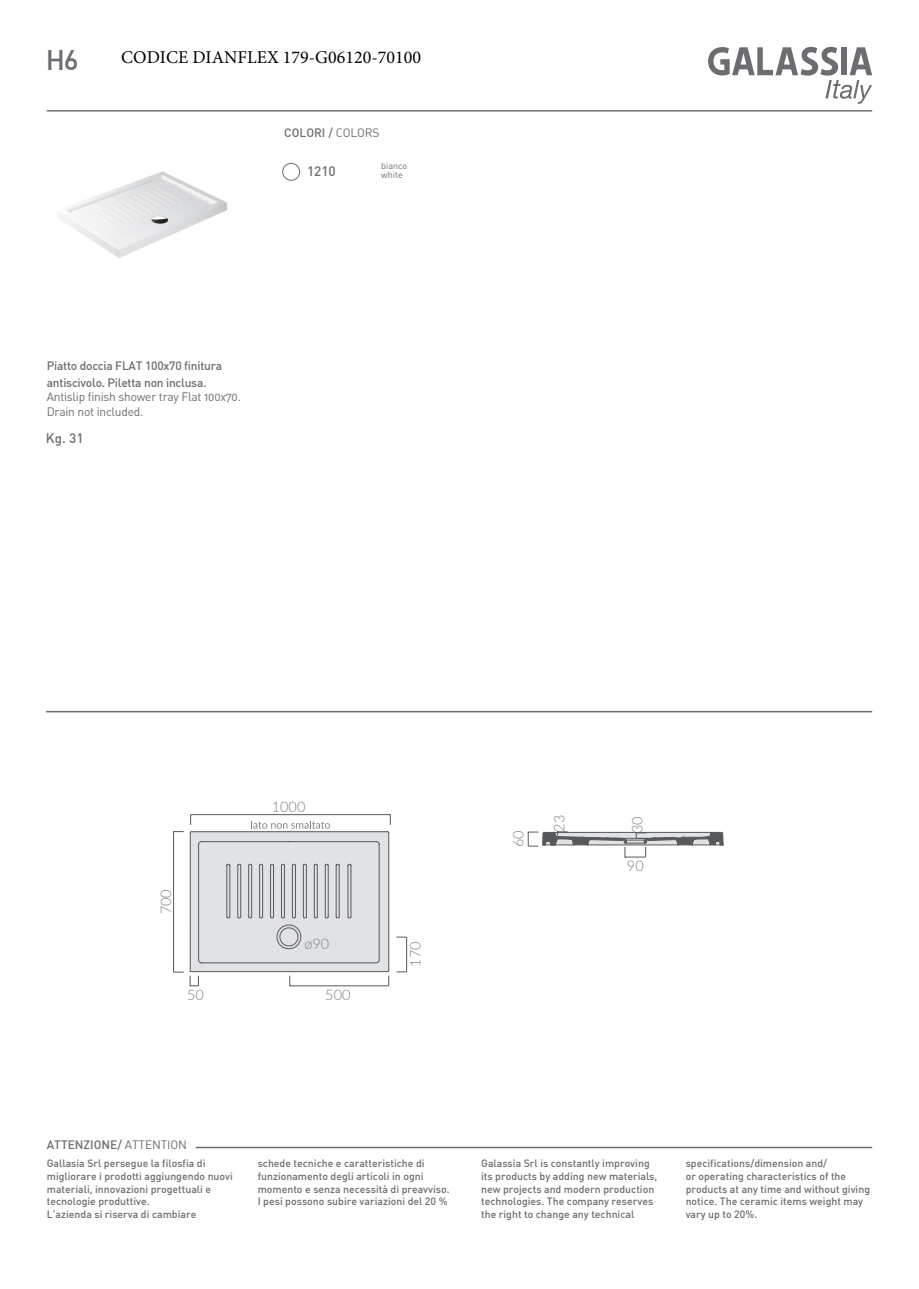
<style>
.page{position:relative;width:919px;height:1289px;background:#fff}
.page>*{position:absolute;margin:0;border:0;box-sizing:border-box;transform-origin:0 0}
.t1{font:500 27.9px "DIN";color:#6c6d70}
.t2{font:18px "Minion Pro";color:#000}
.t3{font:300 14.55px "Lato";color:#808285}
.t4{font:500 13.5px "DIN";color:#6c6d70}
.t5{font:500 12px/16.2px "DIN";letter-spacing:-.02em;color:#6c6d70}
.t6{font:12px/14.4px "DIN Alternate";letter-spacing:-.02em;color:#6c6d70}
.t7{font:500 12px "DIN";color:#6c6d70}
.t8{font:500 10.5px/12.6px "DIN";color:#6c6d70}
.t9{font:9px/9px "DIN Alternate";color:#6c6d70}
.s1{font-family:"DIN Alternate";font-weight:400}
</style>
<div class="page">
<svg style="left:708px;top:47px;width:164px;height:57px"></svg>
<hr style="left:196px;top:1146px;width:676px;height:2px;background:#6c6d70">
<hr style="left:47px;top:110px;width:825px;height:1px;background:#6c6d70">
<hr style="left:46px;top:711px;width:826px;height:1px;background:#6c6d70">
<div style="left:282px;top:163px;width:18px;height:17px;border:1px solid #6c6d70;border-radius:50%"></div>
<img style="left:58px;top:171px;width:170px;height:87px">
<svg style="left:173px;top:814px;width:234px;height:172px"></svg>
<svg style="left:528px;top:831px;width:195px;height:26px"></svg>
<h1 class="t1" style="left:46px;top:42px;width:34px">H6</h1>
<h2 class="t2" style="left:121px;top:45px;width:301px">CODICE DIANFLEX 179-G06120-70100</h2>
<p class="t5" style="left:284px;top:125px;width:97px">COLORI / <span class="s1">COLORS</span></p>
<p class="t4" style="left:307px;top:162px;width:30px">1210</p>
<p class="t9" style="left:381px;top:161px;width:28px">bianco white</p>
<p class="t5" style="left:47px;top:357px;width:177px">Piatto doccia FLAT 100x70 finitura antiscivolo. Piletta non inclusa.</p>
<p class="t6" style="left:47px;top:389px;width:196px">Antislip finish shower tray Flat 100x70.<br>Drain not included.</p>
<p class="t4" style="left:46px;top:429px;width:39px">Kg. 31</p>
<h3 class="t3" style="left:272px;top:796px;width:35px">1000</h3>
<h3 class="t3" style="left:156px;top:914px;width:27px;rotate:-90deg">700</h3>
<h3 class="t3" style="left:304px;top:933px;width:26px">ø90</h3>
<h3 class="t3" style="left:187px;top:984px;width:18px">50</h3>
<h3 class="t3" style="left:325px;top:984px;width:27px">500</h3>
<p class="t7" style="left:47px;top:1136px;width:142px">ATTENZIONE/ <span class="s1">ATTENTION</span></p>
<h3 class="t3" style="left:405px;top:966px;width:27px;rotate:-90deg">170</h3>
<h3 class="t3" style="left:508px;top:847px;width:18px;rotate:-90deg">60</h3>
<h3 class="t3" style="left:549px;top:831px;width:18px;rotate:-90deg">23</h3>
<h3 class="t3" style="left:627px;top:832px;width:18px;rotate:-90deg">30</h3>
<h3 class="t3" style="left:627px;top:855px;width:18px">90</h3>
<p class="t8" style="left:47px;top:1156px;width:188px">Gallasia Srl persegue la filosfia di migliorare i prodotti aggiungendo nuovi materiali, innovazioni progettuali e tecnologie produttive.<br>L’azienda si riserva di cambiare</p>
<p class="t8" style="left:258px;top:1156px;width:193px">schede tecniche e caratteristiche di funzionamento degli articoli in ogni momento e senza necessità di preavviso.<br>I pesi possono subire variazioni del 20 %</p>
<p class="t8" style="left:481px;top:1156px;width:178px">Galassia Srl is constantly improving its products by adding new materials, new projects and modern production technologies. The company reserves the right to change any technical</p>
<p class="t8" style="left:685px;top:1156px;width:186px">specifications/dimension and/<br>or operating characteristics of the products at any time and without giving notice. The ceramic items weight may vary up to 20%.</p>
</div>
